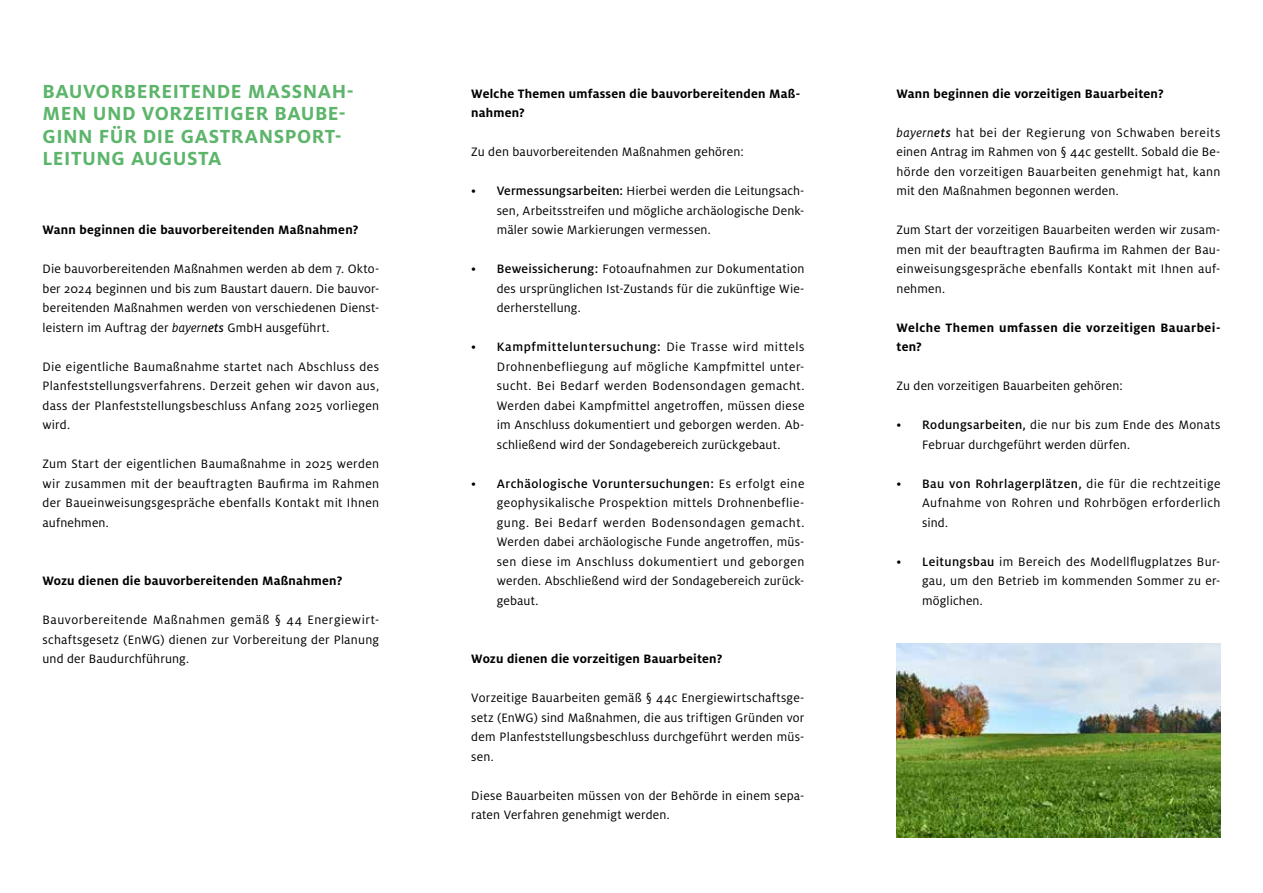
<style>
.page{position:relative;width:1263px;height:893px;background:#fff}
.page>*{position:absolute;margin:0;border:0;box-sizing:border-box;transform-origin:0 0}
.t1{font:700 21px/22.5px "Milo Pro";letter-spacing:.025em;color:#5cb56a}
.t2{font:13.5px/19.5px "Milo Pro";letter-spacing:.015em;color:#000;text-align:justify}
.t3{font:700 13.5px/19.5px "Milo Pro";letter-spacing:.02em;color:#000}
.s1{font-style:italic}
.s2{font-weight:500;font-style:italic}
.s3{font-weight:500}
</style>
<div class="page">
<img style="left:896px;top:644px;width:324px;height:194px">
<h1 class="t1" style="left:43px;top:80px;width:313px">BAUVORBEREITENDE MASSNAH‑<br>MEN UND VORZEITIGER BAUBE‑<br>GINN FÜR DIE GASTRANSPORT‑<br>LEITUNG AUGUSTA</h1>
<p class="t3" style="left:43px;top:220px;width:317px">Wann beginnen die bauvorbereitenden Maßnahmen?</p>
<p class="t2" style="left:43px;top:259px;width:338px">Die bauvorbereitenden Maßnahmen werden ab dem 7. Okto&shy;ber 2024 beginnen und bis zum Baustart dauern. Die bauvor&shy;bereitenden Maßnahmen werden von verschiedenen Dienst&shy;leistern im Auftrag der <span class="s1">bayern</span><span class="s2">ets</span> GmbH ausgeführt.</p>
<p class="t2" style="left:43px;top:357px;width:338px">Die eigentliche Baumaßnahme startet nach Abschluss des Planfeststellungsverfahrens. Derzeit gehen wir davon aus, dass der Planfeststellungsbeschluss Anfang 2025 vorliegen wird.</p>
<p class="t2" style="left:43px;top:454px;width:338px">Zum Start der eigentlichen Baumaßnahme in 2025 werden wir zusammen mit der beauftragten Baufirma im Rahmen der Baueinweisungsgespräche ebenfalls Kontakt mit Ihnen aufnehmen.</p>
<p class="t3" style="left:43px;top:571px;width:301px">Wozu dienen die bauvorbereitenden Maßnahmen?</p>
<p class="t2" style="left:43px;top:610px;width:338px">Bauvorbereitende Maßnahmen gemäß § 44 Energiewirt&shy;schaftsgesetz (EnWG) dienen zur Vorbereitung der Planung und der Baudurchführung.</p>
<p class="t3" style="left:471px;top:84px;width:330px">Welche Themen umfassen die bauvorbereitenden Maß&shy;nahmen?</p>
<p class="t2" style="left:471px;top:142px;width:274px">Zu den bauvorbereitenden Maßnahmen gehören:</p>
<p class="t2" style="left:497px;top:181px;width:309px;text-indent:-26px">• <span class="s3">Vermessungsarbeiten:</span> Hierbei werden die Leitungsach&shy;sen, Arbeitsstreifen und mögliche archäologische Denk&shy;mäler sowie Markierungen vermessen.</p>
<p class="t2" style="left:497px;top:259px;width:309px;text-indent:-26px">• <span class="s3">Beweissicherung:</span> Fotoaufnahmen zur Dokumentation des ursprünglichen Ist-Zustands für die zukünftige Wie&shy;derherstellung.</p>
<p class="t2" style="left:497px;top:337px;width:309px;text-indent:-26px">• <span class="s3">Kampfmitteluntersuchung:</span> Die Trasse wird mittels Drohnenbefliegung auf mögliche Kampfmittel unter&shy;sucht. Bei Bedarf werden Bodensondagen gemacht.<br>Werden dabei Kampfmittel angetroffen, müssen diese im Anschluss dokumentiert und geborgen werden. Ab&shy;schließend wird der Sondagebereich zurückgebaut.</p>
<p class="t2" style="left:497px;top:474px;width:309px;text-indent:-26px">• <span class="s3">Archäologische Voruntersuchungen:</span> Es erfolgt eine geophysikalische Prospektion mittels Drohnenbeflie&shy;gung. Bei Bedarf werden Bodensondagen gemacht.<br>Werden dabei archäologische Funde angetroffen, müs&shy;sen diese im Anschluss dokumentiert und geborgen werden. Abschließend wird der Sondagebereich zurück&shy;gebaut.</p>
<p class="t3" style="left:471px;top:649px;width:252px">Wozu dienen die vorzeitigen Bauarbeiten?</p>
<p class="t2" style="left:471px;top:688px;width:335px">Vorzeitige Bauarbeiten gemäß § 44c Energiewirtschaftsge&shy;setz (EnWG) sind Maßnahmen, die aus triftigen Gründen vor dem Planfeststellungsbeschluss durchgeführt werden müs&shy;sen.</p>
<p class="t2" style="left:471px;top:786px;width:335px">Diese Bauarbeiten müssen von der Behörde in einem sepa&shy;raten Verfahren genehmigt werden.</p>
<p class="t3" style="left:896px;top:84px;width:269px">Wann beginnen die vorzeitigen Bauarbeiten?</p>
<p class="t2" style="left:896px;top:123px;width:325px"><span class="s1">bayern</span><span class="s2">ets</span> hat bei der Regierung von Schwaben bereits einen Antrag im Rahmen von § 44c gestellt. Sobald die Be&shy;hörde den vorzeitigen Bauarbeiten genehmigt hat, kann mit den Maßnahmen begonnen werden.</p>
<p class="t2" style="left:896px;top:220px;width:325px">Zum Start der vorzeitigen Bauarbeiten werden wir zusam&shy;men mit der beauftragten Baufirma im Rahmen der Bau&shy;einweisungsgespräche ebenfalls Kontakt mit Ihnen auf&shy;nehmen.</p>
<p class="t3" style="left:896px;top:318px;width:325px">Welche Themen umfassen die vorzeitigen Bauarbei&shy;ten?</p>
<p class="t2" style="left:896px;top:376px;width:228px">Zu den vorzeitigen Bauarbeiten gehören:</p>
<p class="t2" style="left:922px;top:415px;width:300px;text-indent:-26px">• <span class="s3">Rodungsarbeiten,</span> die nur bis zum Ende des Monats<br>Februar durchgeführt werden dürfen.</p>
<p class="t2" style="left:922px;top:474px;width:300px;text-indent:-26px">• <span class="s3">Bau von Rohrlagerplätzen,</span> die für die rechtzeitige Aufnahme von Rohren und Rohrbögen erforderlich sind.</p>
<p class="t2" style="left:922px;top:552px;width:300px;text-indent:-26px">• <span class="s3">Leitungsbau</span> im Bereich des Modellflugplatzes Bur&shy;gau, um den Betrieb im kommenden Sommer zu er&shy;möglichen.</p>
</div>
